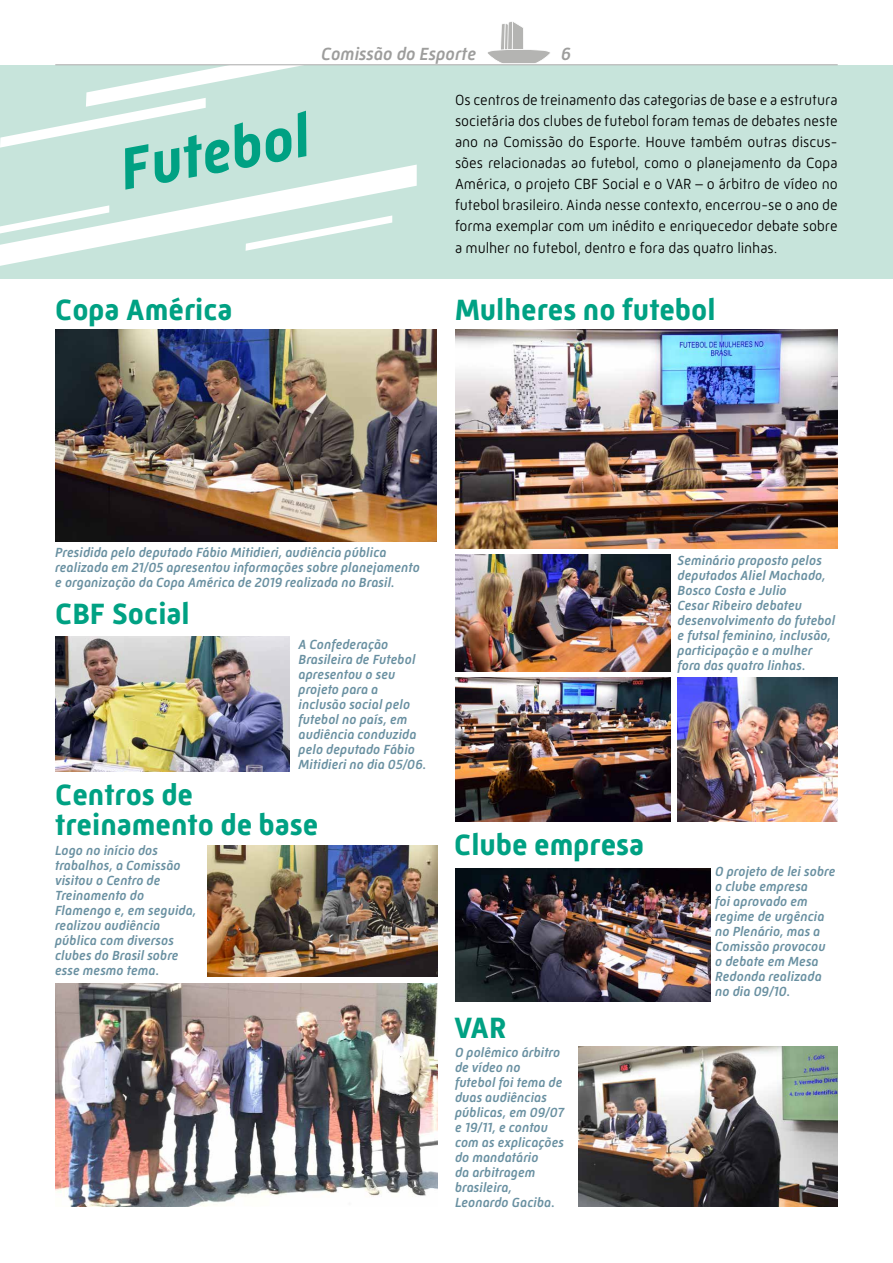
<style>
.page{position:relative;width:893px;height:1263px;background:#fff}
.page>*{position:absolute;margin:0;border:0;box-sizing:border-box;transform-origin:0 0}
.t1{font:italic 700 60px "Mic 32 New";color:#00a183}
.t2{font:700 30px/30px "Mic 32 New";color:#00a183}
.t3{font:italic 500 18px "Mic 32 New";color:#9d9d9c}
.t4{font:300 15px/21px "Mic 32 New";color:#000;text-align:justify}
.t5{font:italic 500 13.5px/15px "Mic 32 New";letter-spacing:.01em;color:#6990a1}
</style>
<div class="page">
<div style="left:0;top:65px;width:893px;height:214px;background:#c7e4db"></div>
<img style="left:208px;top:845px;width:230px;height:132px">
<img style="left:55px;top:330px;width:381px;height:211px">
<img style="left:455px;top:330px;width:383px;height:219px">
<img style="left:455px;top:555px;width:215px;height:116px">
<img style="left:578px;top:1047px;width:260px;height:160px">
<img style="left:55px;top:983px;width:383px;height:224px">
<img style="left:55px;top:636px;width:235px;height:136px">
<img style="left:455px;top:868px;width:255px;height:133px">
<svg style="left:0;top:165px;width:417px;height:101px"></svg>
<svg style="left:0;top:65px;width:311px;height:83px"></svg>
<img style="left:455px;top:677px;width:215px;height:144px">
<img style="left:677px;top:677px;width:161px;height:144px">
<hr style="left:55px;top:64px;width:783px;height:1px;background:#b3b2b2">
<svg style="left:488px;top:21px;width:62px;height:43px"></svg>
<h3 class="t3" style="left:321px;top:44px;width:157px">Comissão do Esporte</h3>
<h3 class="t3" style="left:561px;top:44px;width:11px">6</h3>
<h1 class="t1" style="left:114px;top:135px;width:194px;rotate:-10deg">Futebol</h1>
<h2 class="t2" style="left:55px;top:295px;width:179px">Copa América</h2>
<p class="t4" style="left:455px;top:90px;width:384px">Os centros de treinamento das categorias de base e a estrutura societária dos clubes de futebol foram temas de debates neste ano na Comissão do Esporte. Houve também outras discus&shy;sões relacionadas ao futebol, como o planejamento da Copa América, o projeto CBF Social e o VAR – o árbitro de vídeo no futebol brasileiro. Ainda nesse contexto, encerrou-se o ano de forma exemplar com um inédito e enriquecedor debate sobre a mulher no futebol, dentro e fora das quatro linhas.</p>
<h2 class="t2" style="left:455px;top:295px;width:262px">Mulheres no futebol</h2>
<p class="t5" style="left:55px;top:545px;width:366px">Presidida pelo deputado Fábio Mitidieri, audiência pública realizada em 21/05 apresentou informações sobre planejamento e organização da Copa América de 2019 realizada no Brasil.</p>
<h2 class="t2" style="left:55px;top:599px;width:136px">CBF Social</h2>
<p class="t5" style="left:298px;top:637px;width:129px">A Confederação<br>Brasileira de Futebol apresentou o seu projeto para a inclusão social pelo futebol no país, em audiência conduzida pelo deputado Fábio<br>Mitidieri no dia 05/06.</p>
<h2 class="t2" style="left:55px;top:780px;width:265px">Centros de treinamento de base</h2>
<p class="t5" style="left:55px;top:843px;width:143px">Logo no início dos trabalhos, a Comissão visitou o Centro de<br>Treinamento do<br>Flamengo e, em seguida, realizou audiência pública com diversos clubes do Brasil sobre esse mesmo tema.</p>
<h2 class="t2" style="left:454px;top:829px;width:191px">Clube empresa</h2>
<h2 class="t2" style="left:454px;top:1013px;width:53px">VAR</h2>
<p class="t5" style="left:455px;top:1045px;width:111px">O polêmico árbitro de vídeo no futebol foi tema de duas audiências públicas, em 09/07 e 19/11, e contou com as explicações do mandatário<br>da arbitragem brasileira,<br>Leonardo Gaciba.</p>
<p class="t5" style="left:677px;top:553px;width:159px">Seminário proposto pelos deputados Aliel Machado,<br>Bosco Costa e Julio<br>Cesar Ribeiro debateu desenvolvimento do futebol e futsal feminino, inclusão, participação e a mulher fora das quatro linhas.</p>
<p class="t5" style="left:715px;top:864px;width:122px">O projeto de lei sobre o clube empresa<br>foi aprovado em regime de urgência no Plenário, mas a<br>Comissão provocou o debate em Mesa<br>Redonda realizada no dia 09/10.</p>
</div>
